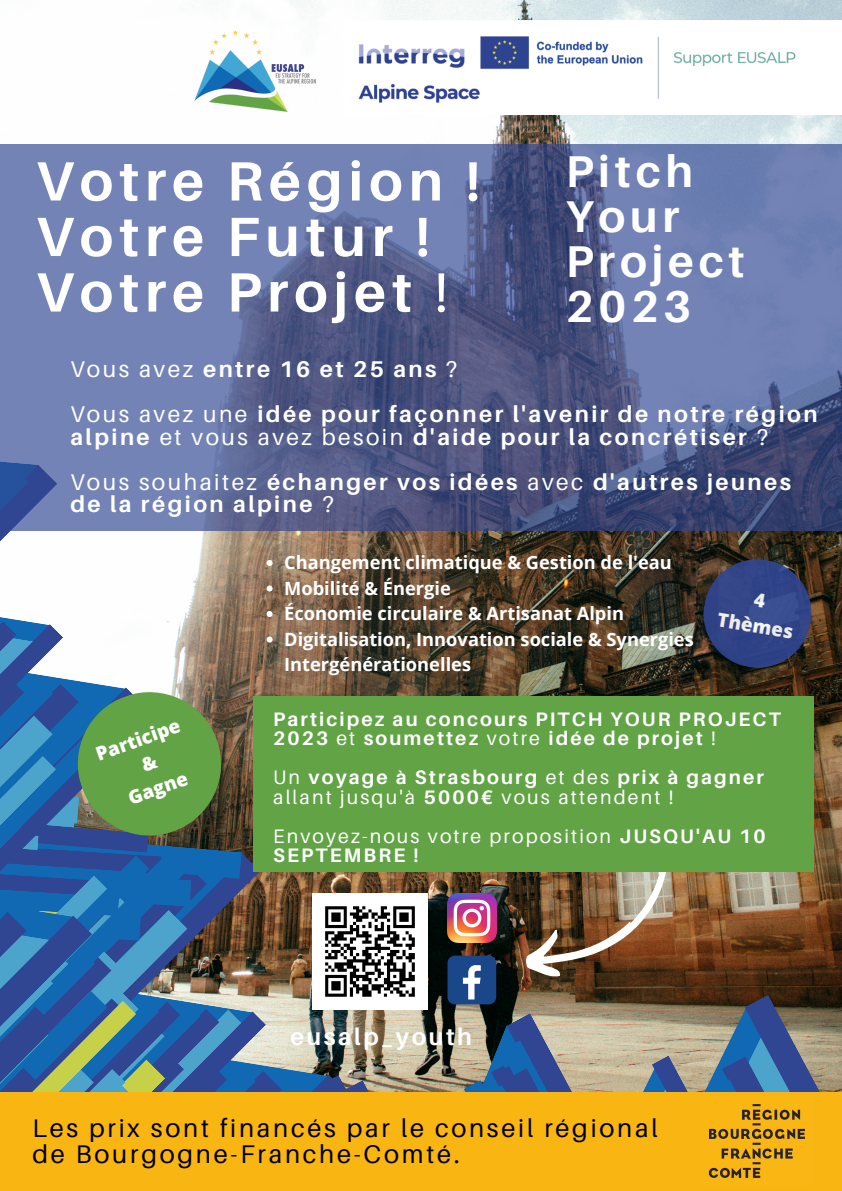
<style>
.page{position:relative;width:842px;height:1191px;background:#fff}
.page>*{position:absolute;margin:0;border:0;box-sizing:border-box;transform-origin:0 0}
.t1{font:700 55.3px "Aileron";letter-spacing:.11em;color:#fff}
.t2{font:700 44.5px "Aileron";letter-spacing:.11em;color:#fff}
.t3{font:25.5px/25.5px "Aileron";letter-spacing:.11em;color:#000}
.t4{font:700 23.8px "Aileron";letter-spacing:.11em;color:#fff}
.t5{font:700 22.8px/22.5px "Aileron";letter-spacing:.11em;color:#fff}
.t6{font:19.5px/19.5px "Aileron";letter-spacing:.11em;color:#fff}
.t7{font:700 19.5px/19.5px "Aileron";letter-spacing:.11em;color:#fff}
.t8{font:800 19px/26.3px "Open Sans";color:#fff;text-align:center}
.t9{font:700 18.3px/25.5px "Open Sans";color:#fff}
.s1{font-weight:400}
.s2{font-weight:700}
</style>
<div class="page">
<img style="left:214px;top:0;width:628px;height:144px">
<svg style="left:0;top:144px;width:842px;height:300px;background:#6370a1"></svg>
<img style="left:343px;top:20px;width:499px;height:95px">
<img style="left:194px;top:28px;width:124px;height:86px">
<img style="left:0;top:444px;width:842px;height:746px">
<p class="t2" style="left:566px;top:144px;width:129px">Pitch</p>
<p class="t2" style="left:566px;top:189px;width:115px">Your</p>
<p class="t2" style="left:566px;top:233px;width:180px">Project</p>
<p class="t2" style="left:566px;top:278px;width:127px">2023</p>
<p class="t1" style="left:36px;top:147px;width:446px">Votre Région !</p>
<p class="t1" style="left:36px;top:202px;width:396px">Votre Futur !</p>
<p class="t1" style="left:36px;top:258px;width:414px">Votre Projet <span class="s1">!</span></p>
<p class="t5" style="left:70px;top:357px;width:388px"><span class="s1">Vous avez</span> entre 16 et 25 ans <span class="s1">?</span></p>
<p class="t5" style="left:70px;top:402px;width:749px"><span class="s1">Vous avez une</span> idée pour façonner l'avenir de notre région alpine <span class="s1">et vous avez besoin</span> d'aide pour la concrétiser <span class="s1">?</span></p>
<p class="t5" style="left:70px;top:470px;width:722px"><span class="s1">Vous souhaitez</span> échanger vos idées <span class="s1">avec</span> d'autres jeunes de la région alpine <span class="s1">?</span></p>
<p class="t8" style="left:92px;top:741px;width:90px;rotate:-20deg">Participe</p>
<p class="t8" style="left:124px;top:785px;width:63px;rotate:-20deg">Gagne</p>
<p class="t9" style="left:284px;top:549px;width:389px">Changement climatique &amp; Gestion de l'eau</p>
<p class="t9" style="left:284px;top:574px;width:168px">Mobilité &amp; Énergie</p>
<p class="t9" style="left:284px;top:600px;width:341px">Économie circulaire &amp; Artisanat Alpin</p>
<p class="t9" style="left:284px;top:625px;width:411px">Digitalisation, Innovation sociale &amp; Synergies<br>Intergénérationelles</p>
<p class="t7" style="left:273px;top:708px;width:509px">Participez au concours PITCH YOUR PROJECT<br>2023 <span class="s1">et</span> soumettez <span class="s1">votre</span> idée de projet <span class="s1">!</span></p>
<p class="t6" style="left:273px;top:767px;width:492px">Un <span class="s2">voyage à Strasbourg</span> et des <span class="s2">prix à gagner </span>allant jusqu'à <span class="s2">5000€</span> vous attendent !</p>
<p class="t6" style="left:273px;top:825px;width:494px">Envoyez-nous votre proposition <span class="s2">JUSQU'AU 10<br>SEPTEMBRE !</span></p>
<p class="t8" style="left:725px;top:580px;width:78px;rotate:10deg">4<br>Thèmes</p>
<p class="t4" style="left:290px;top:1021px;width:183px">eusalp_youth</p>
<p class="t3" style="left:32px;top:1114px;width:627px">Les prix sont financés par le conseil régional de Bourgogne-Franche-Comté.</p>
</div>
